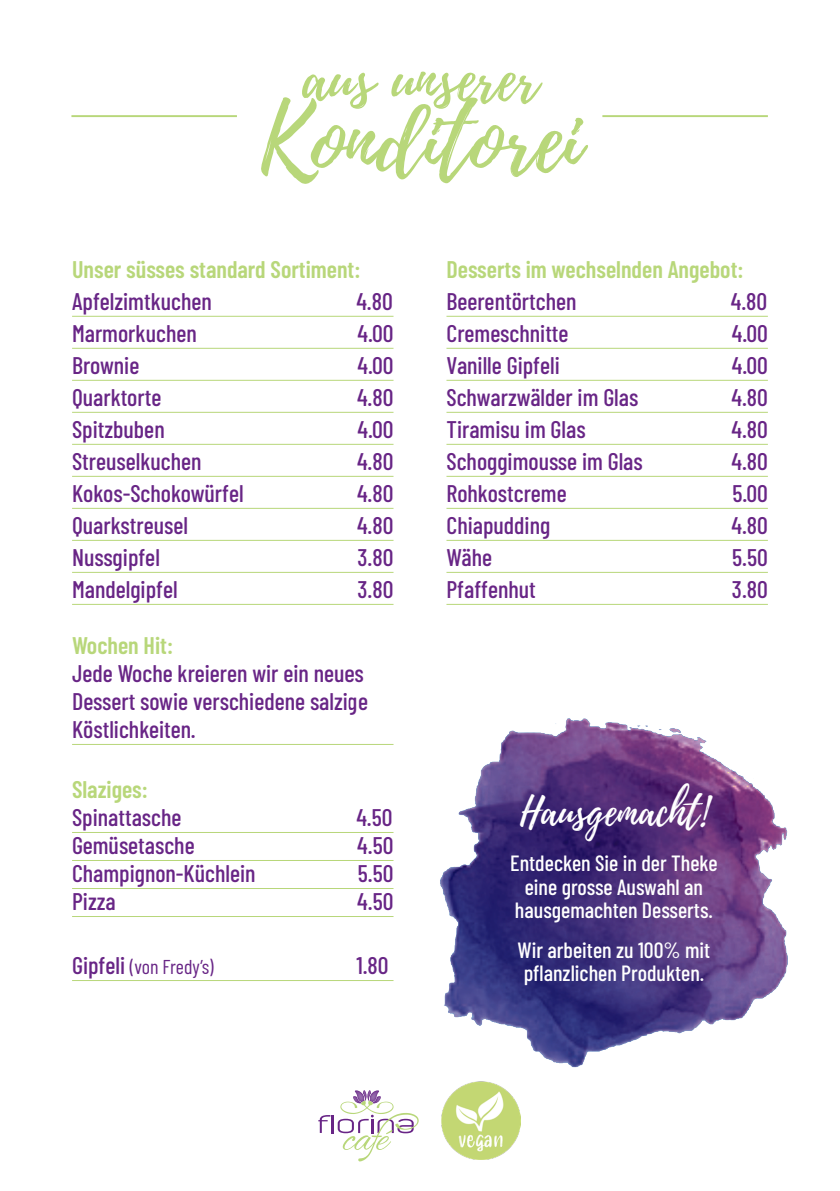
<style>
.page{position:relative;width:840px;height:1191px;background:#fff}
.page>*{position:absolute;margin:0;border:0;box-sizing:border-box;transform-origin:0 0}
.t1{font:90.8px "Playlist Script";color:#b8d77a}
.t2{font:62px "Playlist Script";color:#b8d77a}
.t3{font:40px "Playlist Script";color:#fff}
.t4{font:500 24px/28px "Barlow Condensed";color:#682586}
.t5{font:600 24px "Barlow Condensed";color:#b8d77a}
.t6{font:500 22px/23.6px "Barlow Condensed";color:#fff;text-align:center}
.t7{font:20px "Barlow Condensed";color:#682586}
.s1{font-weight:500;font-size:24px}
</style>
<div class="page">
<svg style="left:318px;top:1101px;width:67px;height:60px"></svg>
<hr style="left:72px;top:316px;width:321px;height:1px;background:#b8d77a">
<hr style="left:72px;top:348px;width:321px;height:1px;background:#b8d77a">
<hr style="left:72px;top:380px;width:321px;height:1px;background:#b8d77a">
<hr style="left:72px;top:412px;width:321px;height:1px;background:#b8d77a">
<hr style="left:72px;top:444px;width:321px;height:1px;background:#b8d77a">
<hr style="left:72px;top:476px;width:321px;height:1px;background:#b8d77a">
<hr style="left:72px;top:508px;width:321px;height:1px;background:#b8d77a">
<hr style="left:72px;top:540px;width:321px;height:1px;background:#b8d77a">
<hr style="left:72px;top:572px;width:321px;height:1px;background:#b8d77a">
<hr style="left:72px;top:604px;width:321px;height:1px;background:#b8d77a">
<hr style="left:72px;top:744px;width:321px;height:1px;background:#b8d77a">
<hr style="left:72px;top:832px;width:321px;height:1px;background:#b8d77a">
<hr style="left:72px;top:860px;width:321px;height:1px;background:#b8d77a">
<hr style="left:72px;top:888px;width:321px;height:1px;background:#b8d77a">
<hr style="left:72px;top:916px;width:321px;height:1px;background:#b8d77a">
<hr style="left:72px;top:980px;width:321px;height:1px;background:#b8d77a">
<hr style="left:446px;top:316px;width:321px;height:1px;background:#b8d77a">
<hr style="left:446px;top:348px;width:321px;height:1px;background:#b8d77a">
<hr style="left:446px;top:380px;width:321px;height:1px;background:#b8d77a">
<hr style="left:446px;top:412px;width:321px;height:1px;background:#b8d77a">
<hr style="left:446px;top:444px;width:321px;height:1px;background:#b8d77a">
<hr style="left:446px;top:476px;width:321px;height:1px;background:#b8d77a">
<hr style="left:446px;top:508px;width:321px;height:1px;background:#b8d77a">
<hr style="left:446px;top:540px;width:321px;height:1px;background:#b8d77a">
<hr style="left:446px;top:572px;width:321px;height:1px;background:#b8d77a">
<hr style="left:446px;top:604px;width:321px;height:1px;background:#b8d77a">
<hr style="left:71px;top:115px;width:166px;height:2px;background:#b8d77a">
<hr style="left:602px;top:115px;width:165px;height:2px;background:#b8d77a">
<img style="left:350px;top:718px;width:438px;height:430px">
<img style="left:441px;top:1081px;width:78px;height:78px">
<h2 class="t2" style="left:302px;top:35px;width:237px">aus unserer</h2>
<h1 class="t1" style="left:258px;top:75px;width:324px">Konditorei</h1>
<p class="t5" style="left:72px;top:252px;width:290px">Unser süsses standard Sortiment:</p>
<p class="t4" style="left:72px;top:286px;width:141px">Apfelzimtkuchen</p>
<p class="t4" style="left:356px;top:286px;width:38px">4.80</p>
<p class="t4" style="left:72px;top:318px;width:126px">Marmorkuchen</p>
<p class="t4" style="left:357px;top:318px;width:37px">4.00</p>
<p class="t4" style="left:72px;top:350px;width:69px">Brownie</p>
<p class="t4" style="left:357px;top:350px;width:37px">4.00</p>
<p class="t4" style="left:72px;top:382px;width:91px">Quarktorte</p>
<p class="t4" style="left:357px;top:382px;width:38px">4.80</p>
<p class="t4" style="left:72px;top:414px;width:94px">Spitzbuben</p>
<p class="t4" style="left:357px;top:414px;width:37px">4.00</p>
<p class="t4" style="left:72px;top:446px;width:131px">Streuselkuchen</p>
<p class="t4" style="left:357px;top:446px;width:38px">4.80</p>
<p class="t4" style="left:72px;top:478px;width:173px">Kokos-Schokowürfel</p>
<p class="t4" style="left:357px;top:478px;width:38px">4.80</p>
<p class="t4" style="left:72px;top:510px;width:117px">Quarkstreusel</p>
<p class="t4" style="left:357px;top:510px;width:38px">4.80</p>
<p class="t4" style="left:72px;top:542px;width:89px">Nussgipfel</p>
<p class="t4" style="left:357px;top:542px;width:37px">3.80</p>
<p class="t4" style="left:72px;top:574px;width:107px">Mandelgipfel</p>
<p class="t4" style="left:357px;top:574px;width:37px">3.80</p>
<p class="t5" style="left:72px;top:628px;width:102px">Wochen Hit:</p>
<p class="t4" style="left:72px;top:658px;width:297px">Jede Woche kreieren wir ein neues<br>Dessert sowie verschiedene salzige<br>Köstlichkeiten.</p>
<p class="t5" style="left:72px;top:772px;width:77px">Slaziges:</p>
<p class="t4" style="left:72px;top:802px;width:111px">Spinattasche</p>
<p class="t4" style="left:356px;top:802px;width:38px">4.50</p>
<p class="t4" style="left:72px;top:830px;width:124px">Gemüsetasche</p>
<p class="t4" style="left:357px;top:830px;width:38px">4.50</p>
<p class="t4" style="left:72px;top:858px;width:185px">Champignon-Küchlein</p>
<p class="t4" style="left:357px;top:858px;width:37px">5.50</p>
<p class="t4" style="left:72px;top:886px;width:45px">Pizza</p>
<p class="t4" style="left:357px;top:886px;width:38px">4.50</p>
<p class="t7" style="left:72px;top:953px;width:143px"><span class="s1">Gipfeli</span> (von Fredy’s)</p>
<p class="t4" style="left:356px;top:950px;width:34px">1.80</p>
<p class="t5" style="left:446px;top:252px;width:298px">Desserts im wechselnden Angebot:</p>
<p class="t4" style="left:446px;top:286px;width:131px">Beerentörtchen</p>
<p class="t4" style="left:730px;top:286px;width:38px">4.80</p>
<p class="t4" style="left:446px;top:318px;width:123px">Cremeschnitte</p>
<p class="t4" style="left:731px;top:318px;width:37px">4.00</p>
<p class="t4" style="left:446px;top:350px;width:115px">Vanille Gipfeli</p>
<p class="t4" style="left:731px;top:350px;width:37px">4.00</p>
<p class="t4" style="left:446px;top:382px;width:193px">Schwarzwälder im Glas</p>
<p class="t4" style="left:731px;top:382px;width:38px">4.80</p>
<p class="t4" style="left:446px;top:414px;width:141px">Tiramisu im Glas</p>
<p class="t4" style="left:731px;top:414px;width:38px">4.80</p>
<p class="t4" style="left:446px;top:446px;width:198px">Schoggimousse im Glas</p>
<p class="t4" style="left:731px;top:446px;width:38px">4.80</p>
<p class="t4" style="left:446px;top:478px;width:122px">Rohkostcreme</p>
<p class="t4" style="left:732px;top:478px;width:37px">5.00</p>
<p class="t4" style="left:446px;top:510px;width:105px">Chiapudding</p>
<p class="t4" style="left:731px;top:510px;width:38px">4.80</p>
<p class="t4" style="left:446px;top:542px;width:47px">Wähe</p>
<p class="t4" style="left:731px;top:542px;width:37px">5.50</p>
<p class="t4" style="left:446px;top:574px;width:91px">Pfaffenhut</p>
<p class="t4" style="left:731px;top:574px;width:37px">3.80</p>
<h3 class="t3" style="left:520px;top:783px;width:189px">Hausgemacht!</h3>
<p class="t6" style="left:510px;top:849px;width:209px">Entdecken Sie in der Theke eine grosse Auswahl an hausgemachten Desserts.</p>
<p class="t6" style="left:517px;top:936px;width:194px;text-align:left">Wir arbeiten zu 100% mit pflanzlichen Produkten.</p>
</div>
